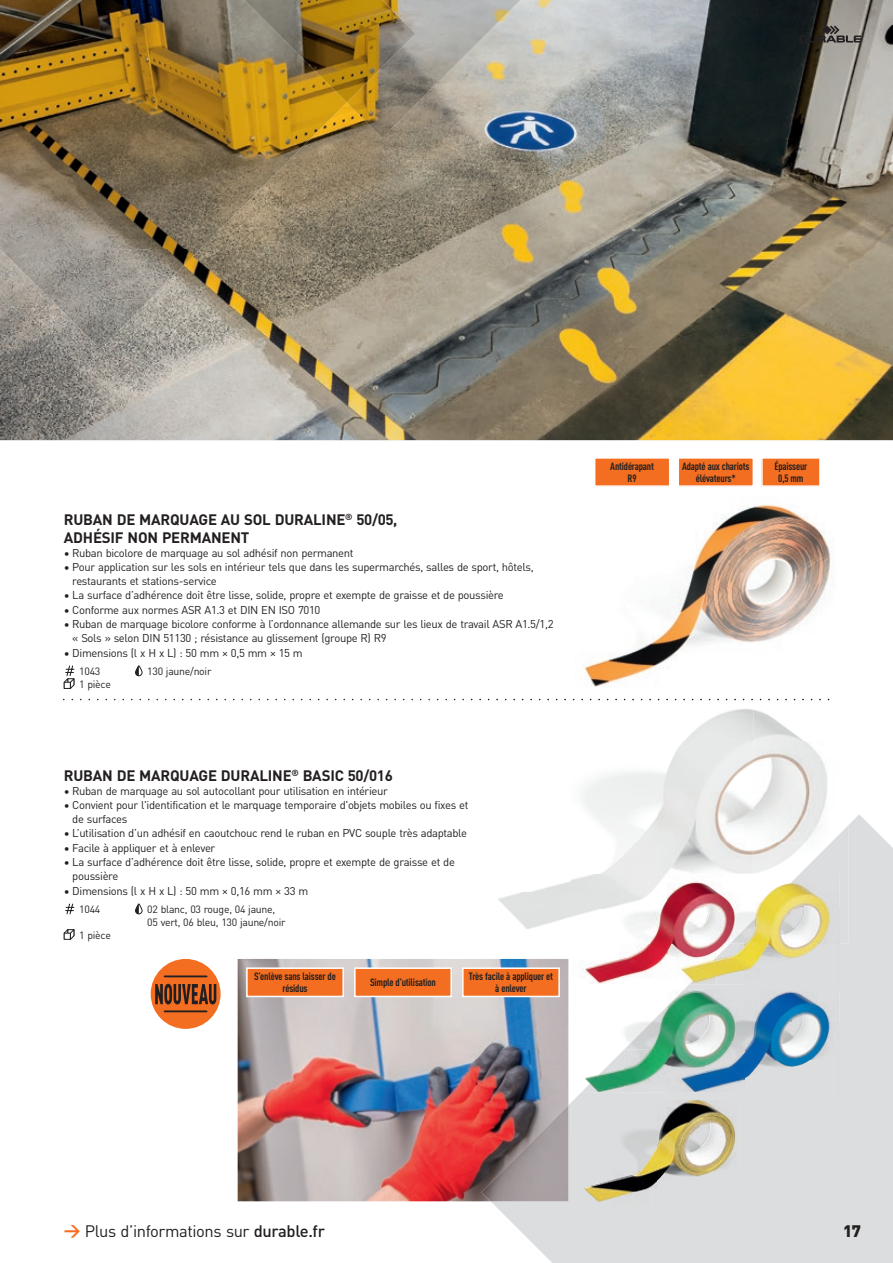
<style>
.page{position:relative;width:893px;height:1263px;background:#fff}
.page>*{position:absolute;margin:0;border:0;box-sizing:border-box;transform-origin:0 0}
.t1{font:16.5px "DIN Pro";letter-spacing:-.025em;color:#231f20}
.t2{font:900 16.5px "DIN Pro";color:#231f20}
.t3{font:700 15px/18px "DIN Pro";letter-spacing:-.015em;color:#231f20}
.t4{font:11.25px/14.2px "DIN Pro";letter-spacing:-.03em;color:#231f20}
.t5{font:700 condensed 10.5px/12px "DIN Pro";letter-spacing:-.02em;color:#231f20;text-align:center}
.t6{font:10.5px/12.6px "DIN Pro";letter-spacing:-.025em;color:#231f20}
.s1{font-weight:700;color:#f36e21}
.s2{font-weight:500}
</style>
<div class="page">
<img style="left:0;top:0;width:893px;height:440px">
<img style="left:0;top:0;width:298px;height:250px">
<img style="left:297px;top:102px;width:50px;height:50px">
<img style="left:0;top:249px;width:200px;height:51px">
<img style="left:50px;top:299px;width:100px;height:50px">
<img style="left:347px;top:0;width:173px;height:138px">
<img style="left:244px;top:0;width:172px;height:102px">
<img style="left:583px;top:504px;width:251px;height:183px">
<img style="left:238px;top:959px;width:253px;height:242px">
<svg style="left:354px;top:967px;width:98px;height:30px;background:#f3803e"></svg>
<svg style="left:462px;top:967px;width:29px;height:30px"></svg>
<svg style="left:246px;top:967px;width:98px;height:30px;background:#f3803e"></svg>
<div style="left:151px;top:959px;width:70px;height:70px;background:#f36e21;border-radius:50%"></div>
<hr style="left:165px;top:975px;width:42px;height:2px;background:#231f20">
<hr style="left:165px;top:1010px;width:42px;height:2px;background:#231f20">
<svg style="left:761px;top:458px;width:59px;height:29px;background:#f47d39"></svg>
<svg style="left:595px;top:458px;width:74px;height:29px;background:#f37932"></svg>
<svg style="left:679px;top:458px;width:74px;height:29px;background:#f37932"></svg>
<img style="left:471px;top:698px;width:188px;height:3px">
<img style="left:666px;top:698px;width:87px;height:43px">
<img style="left:753px;top:698px;width:77px;height:43px">
<img style="left:582px;top:741px;width:245px;height:73px">
<svg style="left:63px;top:699px;width:766px;height:1px"></svg>
<svg style="left:491px;top:814px;width:402px;height:449px;fill:#dcdddf"></svg>
<img style="left:481px;top:1105px;width:87px;height:96px">
<img style="left:799px;top:825px;width:49px;height:118px">
<img style="left:717px;top:943px;width:123px;height:41px">
<img style="left:764px;top:882px;width:28px;height:2px">
<img style="left:792px;top:875px;width:48px;height:68px">
<img style="left:689px;top:982px;width:28px;height:2px">
<img style="left:581px;top:1049px;width:86px;height:44px">
<img style="left:667px;top:990px;width:125px;height:109px">
<div style="left:792px;top:990px;width:48px;height:109px;background:#dcdddf"></div>
<img style="left:684px;top:984px;width:156px;height:6px">
<div style="left:572px;top:1099px;width:172px;height:108px;background:#dcdddf"></div>
<img style="left:575px;top:1093px;width:169px;height:6px">
<img style="left:586px;top:883px;width:148px;height:99px">
<img style="left:681px;top:884px;width:148px;height:98px">
<img style="left:586px;top:992px;width:96px;height:99px">
<img style="left:682px;top:992px;width:147px;height:99px">
<img style="left:585px;top:1101px;width:149px;height:100px">
<svg style="left:799px;top:26px;width:62px;height:17px"></svg>
<svg style="left:135px;top:665px;width:7px;height:11px"></svg>
<svg style="left:64px;top:665px;width:10px;height:24px"></svg>
<svg style="left:65px;top:904px;width:9px;height:10px"></svg>
<svg style="left:135px;top:904px;width:7px;height:10px"></svg>
<svg style="left:64px;top:929px;width:10px;height:11px"></svg>
<svg style="left:155px;top:984px;width:61px;height:20px"></svg>
<h2 class="t3" style="left:64px;top:510px;width:335px">RUBAN DE MARQUAGE AU SOL DURALINE<sup>®</sup> 50/05,<br>ADHÉSIF NON PERMANENT</h2>
<p class="t4" style="left:64px;top:545px;width:291px">• Ruban bicolore de marquage au sol adhésif non permanent</p>
<p class="t4" style="left:72px;top:559px;width:463px;text-indent:-9px">• Pour application sur les sols en intérieur tels que dans les supermarchés, salles de sport, hôtels, restaurants et stations-service</p>
<p class="t4" style="left:64px;top:587px;width:442px">• La surface d’adhérence doit être lisse, solide, propre et exempte de graisse et de poussière</p>
<p class="t4" style="left:64px;top:602px;width:258px">• Conforme aux normes ASR A1.3 et DIN EN ISO 7010</p>
<p class="t4" style="left:72px;top:616px;width:483px;text-indent:-9px">• Ruban de marquage bicolore conforme à l’ordonnance allemande sur les lieux de travail ASR A1.5/1,2 « Sols » selon DIN 51130 ; résistance au glissement (groupe R) R9</p>
<p class="t4" style="left:64px;top:645px;width:241px">• Dimensions (l x H x L) : 50 mm × 0,5 mm × 15 m</p>
<p class="t6" style="left:79px;top:664px;width:23px">1043</p>
<p class="t6" style="left:147px;top:664px;width:66px">130 jaune/noir</p>
<p class="t6" style="left:79px;top:677px;width:33px">1 pièce</p>
<h2 class="t3" style="left:64px;top:766px;width:330px">RUBAN DE MARQUAGE DURALINE<sup>®</sup> BASIC 50/016</h2>
<p class="t4" style="left:64px;top:783px;width:326px">• Ruban de marquage au sol autocollant pour utilisation en intérieur</p>
<p class="t4" style="left:72px;top:797px;width:398px;text-indent:-9px">• Convient pour l'identification et le marquage temporaire d'objets mobiles ou fixes et de surfaces</p>
<p class="t4" style="left:64px;top:825px;width:405px">• L’utilisation d’un adhésif en caoutchouc rend le ruban en PVC souple très adaptable</p>
<p class="t4" style="left:64px;top:840px;width:153px">• Facile à appliquer et à enlever</p>
<p class="t4" style="left:72px;top:854px;width:384px;text-indent:-9px">• La surface d’adhérence doit être lisse, solide, propre et exempte de graisse et de poussière</p>
<p class="t4" style="left:64px;top:883px;width:246px">• Dimensions (l x H x L) : 50 mm × 0,16 mm × 33 m</p>
<p class="t6" style="left:79px;top:902px;width:23px">1044</p>
<p class="t6" style="left:147px;top:902px;width:140px">02 blanc, 03 rouge, 04 jaune,<br>05 vert, 06 bleu, 130 jaune/noir</p>
<p class="t6" style="left:79px;top:928px;width:33px">1 pièce</p>
<p class="t5" style="left:254px;top:970px;width:83px">S’enlève sans laisser de résidus</p>
<p class="t5" style="left:370px;top:976px;width:67px">Simple d’utilisation</p>
<p class="t5" style="left:469px;top:970px;width:86px">Très facile à appliquer et à enlever</p>
<p class="t5" style="left:610px;top:459px;width:45px">Antidérapant<br>R9</p>
<p class="t5" style="left:682px;top:459px;width:69px">Adapté aux chariots élévateurs*</p>
<p class="t5" style="left:774px;top:459px;width:34px">Épaisseur<br>0,5 mm</p>
<h1 class="t1" style="left:64px;top:1219px;width:263px"><span class="s1">→</span> Plus d’informations sur <span class="s2">durable.fr</span></h1>
<h1 class="t2" style="left:843px;top:1218px;width:19px">17</h1>
</div>
